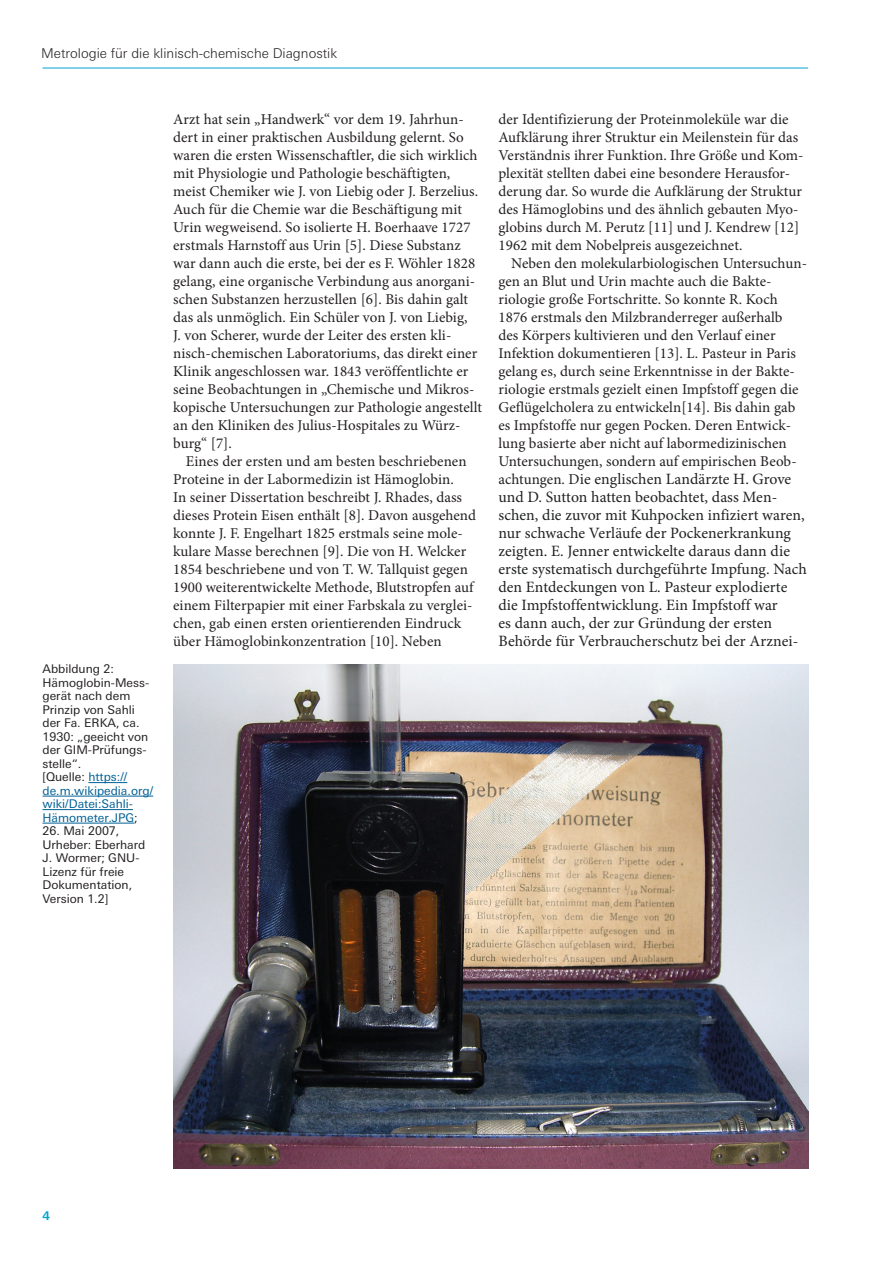
<style>
.page{position:relative;width:893px;height:1263px;background:#fff}
.page>*{position:absolute;margin:0;border:0;box-sizing:border-box;transform-origin:0 0}
.t1{font:15.75px/18px "Minion Pro";letter-spacing:.005em;color:#202122}
.t2{font:15px/18px "Minion Pro";letter-spacing:.005em;color:#231f20}
.t3{font:300 13.5px "Univers Next W1 G";color:#231f20}
.t4{font:12px/13.5px "Univers Next W1 G";color:#231f20}
.t5{font:700 12px "Univers Next W1 G";color:#00a3d2}
.s1{color:#006096}
.s2{font-size:15px;color:#231f20}
</style>
<div class="page">
<hr style="left:43px;top:68px;width:765px;height:1px;background:#00a3d2">
<img style="left:173px;top:664px;width:635px;height:504px">
<hr style="left:88px;top:782px;width:39px;height:1px;background:#006096">
<hr style="left:43px;top:796px;width:110px;height:1px;background:#006096">
<hr style="left:43px;top:809px;width:90px;height:1px;background:#006096">
<hr style="left:43px;top:823px;width:91px;height:1px;background:#006096">
<p class="t3" style="left:41px;top:45px;width:298px">Metrologie für die klinisch-chemische Diagnostik</p>
<p class="t4" style="left:43px;top:662px;width:112px">Abbildung 2:<br>Hämoglobin-Mess&shy;gerät nach dem<br>Prinzip von Sahli der Fa. ERKA, ca.<br>1930: „geeicht von der GIM-Prüfungs&shy;stelle“.<br>[Quelle: <span class="s1">https:// de.m.wikipedia.org/ wiki/Datei:Sahli-<br>Hämometer.JPG</span>;</p>
<p class="t4" style="left:43px;top:824px;width:104px">26. Mai 2007,<br>Urheber: Eberhard<br>J. Wormer; GNU-<br>Lizenz für freie<br>Dokumentation,<br>Version 1.2]</p>
<p class="t2" style="left:173px;top:111px;width:310px">Arzt hat sein „Handwerk“ vor dem 19. Jahrhun&shy;dert in einer praktischen Ausbildung gelernt. So waren die ersten Wissenschaftler, die sich wirklich mit Physiologie und Pathologie beschäftigten, meist Chemiker wie J. von Liebig oder J. Berzelius.<br>Auch für die Chemie war die Beschäftigung mit Urin wegweisend. So isolierte H. Boerhaave 1727 erstmals Harnstoff aus Urin [5]. Diese Substanz war dann auch die erste, bei der es F. Wöhler 1828 gelang, eine organische Verbindung aus anorgani&shy;schen Substanzen herzustellen [6]. Bis dahin galt das als unmöglich. Ein Schüler von J. von Liebig,<br>J. von Scherer, wurde der Leiter des ersten kli&shy;nisch-chemischen Laboratoriums, das direkt einer Klinik angeschlossen war. 1843 veröffentlichte er seine Beobachtungen in „Chemische und Mikros&shy;kopische Untersuchungen zur Pathologie angestellt an den Kliniken des Julius-Hospitales zu Würz&shy;burg“ [7].</p>
<p class="t2" style="left:173px;top:453px;width:304px;text-indent:13px">Eines der ersten und am besten beschriebenen Proteine in der Labormedizin ist Hämoglobin.<br>In seiner Dissertation beschreibt J. Rhades, dass dieses Protein Eisen enthält [8]. Davon ausgehend konnte J. F. Engelhart 1825 erstmals seine mole&shy;kulare Masse berechnen [9]. Die von H. Welcker 1854 beschriebene und von T. W. Tallquist gegen 1900 weiterentwickelte Methode, Blutstropfen auf einem Filterpapier mit einer Farbskala zu verglei&shy;chen, gab einen ersten orientierenden Eindruck über Hämoglobinkonzentration [10]. Neben</p>
<p class="t2" style="left:498px;top:111px;width:307px">der Identifizierung der Proteinmoleküle war die Aufklärung ihrer Struktur ein Meilenstein für das Verständnis ihrer Funktion. Ihre Größe und Kom&shy;plexität stellten dabei eine besondere Herausfor&shy;derung dar. So wurde die Aufklärung der Struktur des Hämoglobins und des ähnlich gebauten Myo&shy;globins durch M. Perutz [11] und J. Kendrew [12] 1962 mit dem Nobelpreis ausgezeichnet.</p>
<p class="t2" style="left:498px;top:255px;width:310px;text-indent:13px">Neben den molekularbiologischen Untersuchun&shy;gen an Blut und Urin machte auch die Bakte&shy;riologie große Fortschritte. So konnte R. Koch 1876 erstmals den Milzbranderreger außerhalb<br>des Körpers kultivieren und den Verlauf einer Infektion dokumentieren [13]. L. Pasteur in Paris gelang es, durch seine Erkenntnisse in der Bakte&shy;riologie erstmals gezielt einen Impfstoff gegen die Geflügelcholera zu entwickeln[14]. Bis dahin gab es Impfstoffe nur gegen Pocken. Deren Entwick&shy;lung basierte aber nicht auf labormedizinischen Untersuchungen, sondern auf empirischen Beob-</p>
<p class="t1" style="left:498px;top:470px;width:310px"><span class="s2">achtungen. D</span>ie englischen Landärzte H. Grove und D. Sutton hatten beobachtet, dass Men&shy;schen, die zuvor mit Kuhpocken infiziert waren, nur schwache Verläufe der Pockenerkrankung zeigten. E. Jenner entwickelte daraus dann die erste systematisch durchgeführte Impfung. Nach den Entdeckungen von L. Pasteur explodierte die Impfstoffentwicklung. Ein Impfstoff war<br>es dann auch, der zur Gründung der ersten Behörde für Verbraucherschutz bei der Arznei-</p>
<p class="t5" style="left:43px;top:1208px;width:9px">4</p>
</div>
